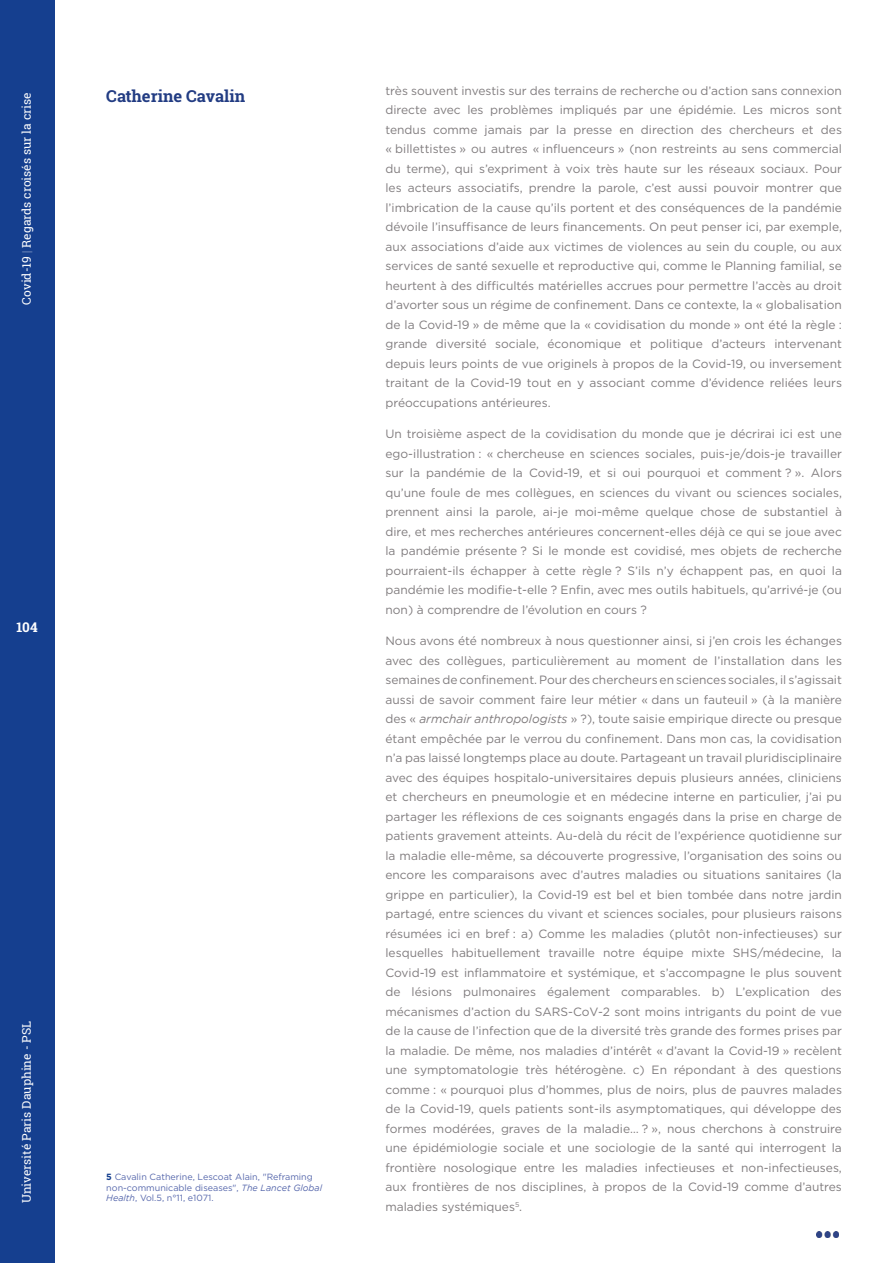
<style>
.page{position:relative;width:893px;height:1263px;background:#fff}
.page>*{position:absolute;margin:0;border:0;box-sizing:border-box;transform-origin:0 0}
.t1{font:700 16.5px "Roboto Slab";color:#223c83}
.t2{font:700 13.5px "Roboto Slab";color:#fff}
.t3{font:12px/19.5px "Gotham";color:#807c7e;text-align:justify}
.t4{font:12px "Roboto Slab";color:#fff}
.t5{font:9px/10.8px "Gotham";color:#5768ac}
.s1{font-weight:100}
.s2{font-style:italic}
.s3{font-weight:700;color:#153f8f}
</style>
<div class="page">
<div style="left:0;top:0;width:54px;height:1263px;background:#153f8f"></div>
<img style="left:816px;top:1231px;width:23px;height:6px">
<p class="t4" style="left:18px;top:305px;width:214px;rotate:-90deg">Covid-19 <span class="s1">|</span> Regards croisés sur la crise</p>
<h1 class="t1" style="left:106px;top:85px;width:140px">Catherine Cavalin</h1>
<p class="t3" style="left:385px;top:80px;width:458px">très souvent investis sur des terrains de recherche ou d’action sans connexion directe avec les problèmes impliqués par une épidémie. Les micros sont tendus comme jamais par la presse en direction des chercheurs et des « billettistes » ou autres « influenceurs » (non restreints au sens commercial du terme), qui s’expriment à voix très haute sur les réseaux sociaux. Pour les acteurs associatifs, prendre la parole, c’est aussi pouvoir montrer que l’imbrication de la cause qu’ils portent et des conséquences de la pandémie dévoile l’insuffisance de leurs financements. On peut penser ici, par exemple, aux associations d’aide aux victimes de violences au sein du couple, ou aux services de santé sexuelle et reproductive qui, comme le Planning familial, se heurtent à des difficultés matérielles accrues pour permettre l’accès au droit d’avorter sous un régime de confinement. Dans ce contexte, la « globalisation de la Covid-19 » de même que la « covidisation du monde » ont été la règle : grande diversité sociale, économique et politique d’acteurs intervenant depuis leurs points de vue originels à propos de la Covid-19, ou inversement traitant de la Covid-19 tout en y associant comme d’évidence reliées leurs préoccupations antérieures.</p>
<p class="t3" style="left:385px;top:424px;width:458px">Un troisième aspect de la covidisation du monde que je décrirai ici est une ego-illustration : « chercheuse en sciences sociales, puis-je/dois-je travailler sur la pandémie de la Covid-19, et si oui pourquoi et comment ? ». Alors qu’une foule de mes collègues, en sciences du vivant ou sciences sociales, prennent ainsi la parole, ai-je moi-même quelque chose de substantiel à dire, et mes recherches antérieures concernent-elles déjà ce qui se joue avec la pandémie présente ? Si le monde est covidisé, mes objets de recherche pourraient-ils échapper à cette règle ? S’ils n’y échappent pas, en quoi la pandémie les modifie-t-elle ? Enfin, avec mes outils habituels, qu’arrivé-je (ou non) à comprendre de l’évolution en cours ?</p>
<p class="t3" style="left:385px;top:631px;width:458px">Nous avons été nombreux à nous questionner ainsi, si j’en crois les échanges avec des collègues, particulièrement au moment de l’installation dans les semaines de confinement. Pour des chercheurs en sciences sociales, il s’agissait aussi de savoir comment faire leur métier « dans un fauteuil » (à la manière des « <span class="s2">armchair anthropologists</span> » ?), toute saisie empirique directe ou presque étant empêchée par le verrou du confinement. Dans mon cas, la covidisation n’a pas laissé longtemps place au doute. Partageant un travail pluridisciplinaire avec des équipes hospitalo-universitaires depuis plusieurs années, cliniciens et chercheurs en pneumologie et en médecine interne en particulier, j’ai pu partager les réflexions de ces soignants engagés dans la prise en charge de patients gravement atteints. Au-delà du récit de l’expérience quotidienne sur la maladie elle-même, sa découverte progressive, l’organisation des soins ou encore les comparaisons avec d’autres maladies ou situations sanitaires (la grippe en particulier), la Covid-19 est bel et bien tombée dans notre jardin partagé, entre sciences du vivant et sciences sociales, pour plusieurs raisons résumées ici en bref : a) Comme les maladies (plutôt non-infectieuses) sur lesquelles habituellement travaille notre équipe mixte SHS/médecine, la Covid-19 est inflammatoire et systémique, et s’accompagne le plus souvent de lésions pulmonaires également comparables. b) L’explication des mécanismes d’action du SARS-CoV-2 sont moins intrigants du point de vue de la cause de l’infection que de la diversité très grande des formes prises par la maladie. De même, nos maladies d’intérêt « d’avant la Covid-19 » recèlent une symptomatologie très hétérogène. c) En répondant à des questions comme : « pourquoi plus d’hommes, plus de noirs, plus de pauvres malades de la Covid-19, quels patients sont-ils asymptomatiques, qui développe des formes modérées, graves de la maladie… ? », nous cherchons à construire une épidémiologie sociale et une sociologie de la santé qui interrogent la frontière nosologique entre les maladies infectieuses et non-infectieuses, aux frontières de nos disciplines, à propos de la Covid-19 comme d’autres maladies systémiques<sup>5</sup>.</p>
<p class="t2" style="left:16px;top:618px;width:23px">104</p>
<p class="t4" style="left:18px;top:1203px;width:184px;rotate:-90deg">Université Paris Dauphine - PSL</p>
<p class="t5" style="left:106px;top:1171px;width:217px"><span class="s3">5</span> Cavalin Catherine, Lescoat Alain, "Reframing non-communicable diseases", <span class="s2">The Lancet Global<br>Health</span>, Vol.5, n°11, e1071.</p>
</div>
